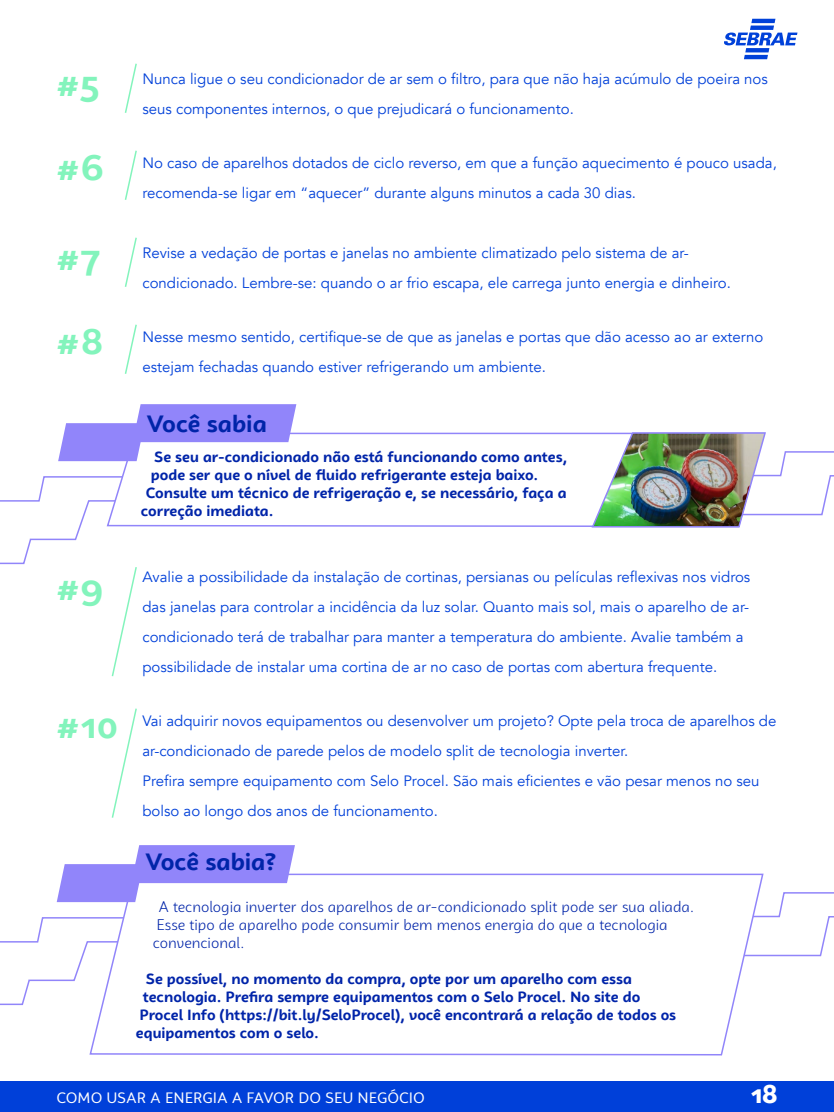
<style>
.page{position:relative;width:834px;height:1112px;background:#fff}
.page>*{position:absolute;margin:0;border:0;box-sizing:border-box;transform-origin:0 0}
.t1{font:700 36px "Campuni";color:#83f4bc}
.t2{font:900 25px "Campuni";color:#fff}
.t3{font:700 24px "Campuni";color:#0024a9}
.t4{font:15px/30px "Avenir";color:#0040d9}
.t5{font:700 15px "Campuni";color:#0024a9}
.t6{font:15px/18px "Campuni";color:#0024a9}
.t7{font:15px "Campuni";color:#fff}
</style>
<div class="page">
<div style="left:0;top:1082px;width:834px;height:30px;background:#0040d9"></div>
<svg style="left:124px;top:63px;width:13px;height:50px"></svg>
<svg style="left:124px;top:150px;width:13px;height:50px"></svg>
<svg style="left:124px;top:237px;width:13px;height:50px"></svg>
<svg style="left:124px;top:324px;width:13px;height:50px"></svg>
<svg style="left:111px;top:708px;width:26px;height:110px"></svg>
<svg style="left:765px;top:892px;width:69px;height:65px"></svg>
<svg style="left:0;top:476px;width:137px;height:201px"></svg>
<svg style="left:0;top:917px;width:88px;height:89px"></svg>
<svg style="left:106px;top:432px;width:484px;height:96px"></svg>
<svg style="left:88px;top:873px;width:677px;height:183px"></svg>
<svg style="left:58px;top:404px;width:238px;height:57px"></svg>
<svg style="left:57px;top:845px;width:238px;height:57px"></svg>
<img style="left:590px;top:432px;width:244px;height:96px">
<svg style="left:724px;top:19px;width:74px;height:40px"></svg>
<h1 class="t1" style="left:56px;top:61px;width:45px">#5</h1>
<h1 class="t1" style="left:56px;top:145px;width:49px">#6</h1>
<h1 class="t1" style="left:56px;top:235px;width:46px">#7</h1>
<h1 class="t1" style="left:56px;top:319px;width:48px">#8</h1>
<p class="t4" style="left:142px;top:64px;width:627px">Nunca ligue o seu condicionador de ar sem o filtro, para que não haja acúmulo de poeira nos seus componentes internos, o que prejudicará o funcionamento.</p>
<p class="t4" style="left:142px;top:148px;width:636px">No caso de aparelhos dotados de ciclo reverso, em que a função aquecimento é pouco usada, recomenda-se ligar em “aquecer” durante alguns minutos a cada 30 dias.</p>
<p class="t4" style="left:142px;top:238px;width:590px">Revise a vedação de portas e janelas no ambiente climatizado pelo sistema de ar&shy;condicionado. Lembre-se: quando o ar frio escapa, ele carrega junto energia e dinheiro.</p>
<p class="t4" style="left:142px;top:322px;width:622px">Nesse mesmo sentido, certifique-se de que as janelas e portas que dão acesso ao ar externo estejam fechadas quando estiver refrigerando um ambiente.</p>
<h3 class="t3" style="left:147px;top:408px;width:122px">Você sabia</h3>
<p class="t5" style="left:154px;top:447px;width:414px">Se seu ar-condicionado não está funcionando como antes,</p>
<p class="t5" style="left:151px;top:465px;width:389px">pode ser que o nível de fluido refrigerante esteja baixo.</p>
<p class="t5" style="left:146px;top:483px;width:422px">Consulte um técnico de refrigeração e, se necessário, faça a</p>
<p class="t5" style="left:141px;top:501px;width:134px">correção imediata.</p>
<h1 class="t1" style="left:56px;top:565px;width:49px">#9</h1>
<h1 class="t1" style="left:56px;top:703px;width:64px">#10</h1>
<p class="t4" style="left:142px;top:562px;width:609px">Avalie a possibilidade da instalação de cortinas, persianas ou películas reflexivas nos vidros das janelas para controlar a incidência da luz solar. Quanto mais sol, mais o aparelho de ar&shy;condicionado terá de trabalhar para manter a temperatura do ambiente. Avalie também a possibilidade de instalar uma cortina de ar no caso de portas com abertura frequente.</p>
<p class="t4" style="left:142px;top:706px;width:635px">Vai adquirir novos equipamentos ou desenvolver um projeto? Opte pela troca de aparelhos de ar-condicionado de parede pelos de modelo split de tecnologia inverter.<br>Prefira sempre equipamento com Selo Procel. São mais eficientes e vão pesar menos no seu bolso ao longo dos anos de funcionamento.</p>
<h3 class="t3" style="left:145px;top:846px;width:133px">Você sabia?</h3>
<p class="t6" style="left:153px;top:898px;width:543px;text-indent:5px">A tecnologia inverter dos aparelhos de ar-condicionado split pode ser sua aliada.<br>Esse tipo de aparelho pode consumir bem menos energia do que a tecnologia convencional.</p>
<p class="t5" style="left:146px;top:969px;width:488px">Se possível, no momento da compra, opte por um aparelho com essa</p>
<p class="t5" style="left:143px;top:987px;width:499px">tecnologia. Prefira sempre equipamentos com o Selo Procel. No site do</p>
<p class="t5" style="left:139px;top:1005px;width:538px">Procel Info (https://bit.ly/SeloProcel), você encontrará a relação de todos os</p>
<p class="t5" style="left:136px;top:1023px;width:184px">equipamentos com o selo.</p>
<p class="t7" style="left:56px;top:1088px;width:370px">COMO USAR A ENERGIA A FAVOR DO SEU NEGÓCIO</p>
<h2 class="t2" style="left:751px;top:1078px;width:28px">18</h2>
</div>
